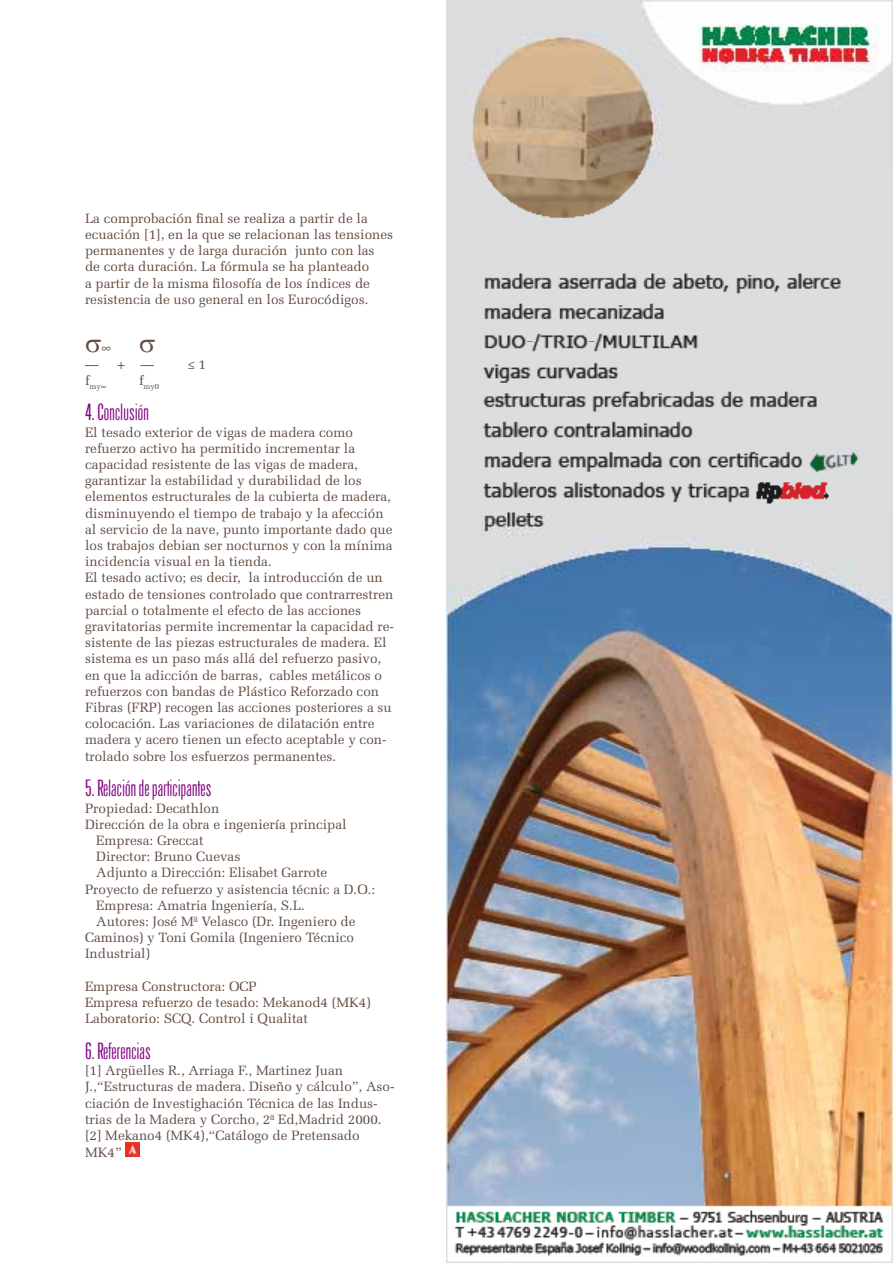
<style>
.page{position:relative;width:893px;height:1263px;background:#fff}
.page>*{position:absolute;margin:0;border:0;box-sizing:border-box;transform-origin:0 0}
.t1{font:21px "Arizona";color:#800080}
.t2{font:13.5px/16.2px "Melior LT Std";color:#604b40}
.t3{font:7.8px "Melior LT Std";color:#604b40}
</style>
<div class="page">
<img style="left:126px;top:1142px;width:13px;height:14px">
<img style="left:446px;top:0;width:447px;height:1263px">
<p class="t2" style="left:85px;top:210px;width:310px">La comprobación final se realiza a partir de la ecuación [1], en la que se relacionan las tensiones permanentes y de larga duración junto con las<br>de corta duración. La fórmula se ha planteado<br>a partir de la misma filosofía de los índices de resistencia de uso general en los Eurocódigos.</p>
<p class="t2" style="left:85px;top:340px;width:72px">▲∞ ▲</p>
<p class="t2" style="left:85px;top:356px;width:70px">— + —</p>
<p class="t2" style="left:188px;top:356px;width:20px">≤ 1</p>
<p class="t3" style="left:85px;top:382px;width:23px"><sup>f</sup>my∞</p>
<p class="t3" style="left:139px;top:382px;width:22px"><sup>f</sup>my0</p>
<h1 class="t1" style="left:85px;top:400px;width:65px">4. Conclusión</h1>
<p class="t2" style="left:85px;top:424px;width:310px">El tesado exterior de vigas de madera como refuerzo activo ha permitido incrementar la capacidad resistente de las vigas de madera, garantizar la estabilidad y durabilidad de los elementos estructurales de la cubierta de madera, disminuyendo el tiempo de trabajo y la afección al servicio de la nave, punto importante dado que los trabajos debian ser nocturnos y con la mínima incidencia visual en la tienda.<br>El tesado activo; es decir, la introducción de un estado de tensiones controlado que contrarrestren parcial o totalmente el efecto de las acciones gravitatorias permite incrementar la capacidad re&shy;sistente de las piezas estructurales de madera. El sistema es un paso más allá del refuerzo pasivo, en que la adicción de barras, cables metálicos o refuerzos con bandas de Plástico Reforzado con Fibras (FRP) recogen las acciones posteriores a su colocación. Las variaciones de dilatación entre madera y acero tienen un efecto aceptable y con&shy;trolado sobre los esfuerzos permanentes.</p>
<h1 class="t1" style="left:85px;top:776px;width:128px">5. Relación de participantes</h1>
<p class="t2" style="left:85px;top:800px;width:136px">Propiedad: Decathlon</p>
<p class="t2" style="left:85px;top:816px;width:263px">Dirección de la obra e ingeniería principal</p>
<p class="t2" style="left:96px;top:832px;width:109px">Empresa: Greccat</p>
<p class="t2" style="left:96px;top:848px;width:146px">Director: Bruno Cuevas</p>
<p class="t2" style="left:96px;top:865px;width:232px">Adjunto a Dirección: Elisabet Garrote</p>
<p class="t2" style="left:85px;top:881px;width:292px">Proyecto de refuerzo y asistencia técnic a D.O.:</p>
<p class="t2" style="left:96px;top:897px;width:210px">Empresa: Amatria Ingeniería, S.L.</p>
<p class="t2" style="left:96px;top:913px;width:261px">Autores: José Mª Velasco (Dr. Ingeniero de</p>
<p class="t2" style="left:85px;top:929px;width:271px">Caminos) y Toni Gomila (Ingeniero Técnico</p>
<p class="t2" style="left:85px;top:946px;width:67px">Industrial)</p>
<p class="t2" style="left:85px;top:978px;width:287px">Empresa Constructora: OCP<br>Empresa refuerzo de tesado: Mekanod4 (MK4)<br>Laboratorio: SCQ. Control i Qualitat</p>
<h1 class="t1" style="left:85px;top:1038px;width:68px">6. Referencias</h1>
<p class="t2" style="left:85px;top:1062px;width:311px">[1] Argüelles R., Arriaga F., Martinez Juan J.,“Estructuras de madera. Diseño y cálculo”, Aso&shy;ciación de Investighación Técnica de las Indus&shy;trias de la Madera y Corcho, 2ª Ed,Madrid 2000. [2] Mekano4 (MK4),“Catálogo de Pretensado MK4”</p>
</div>
